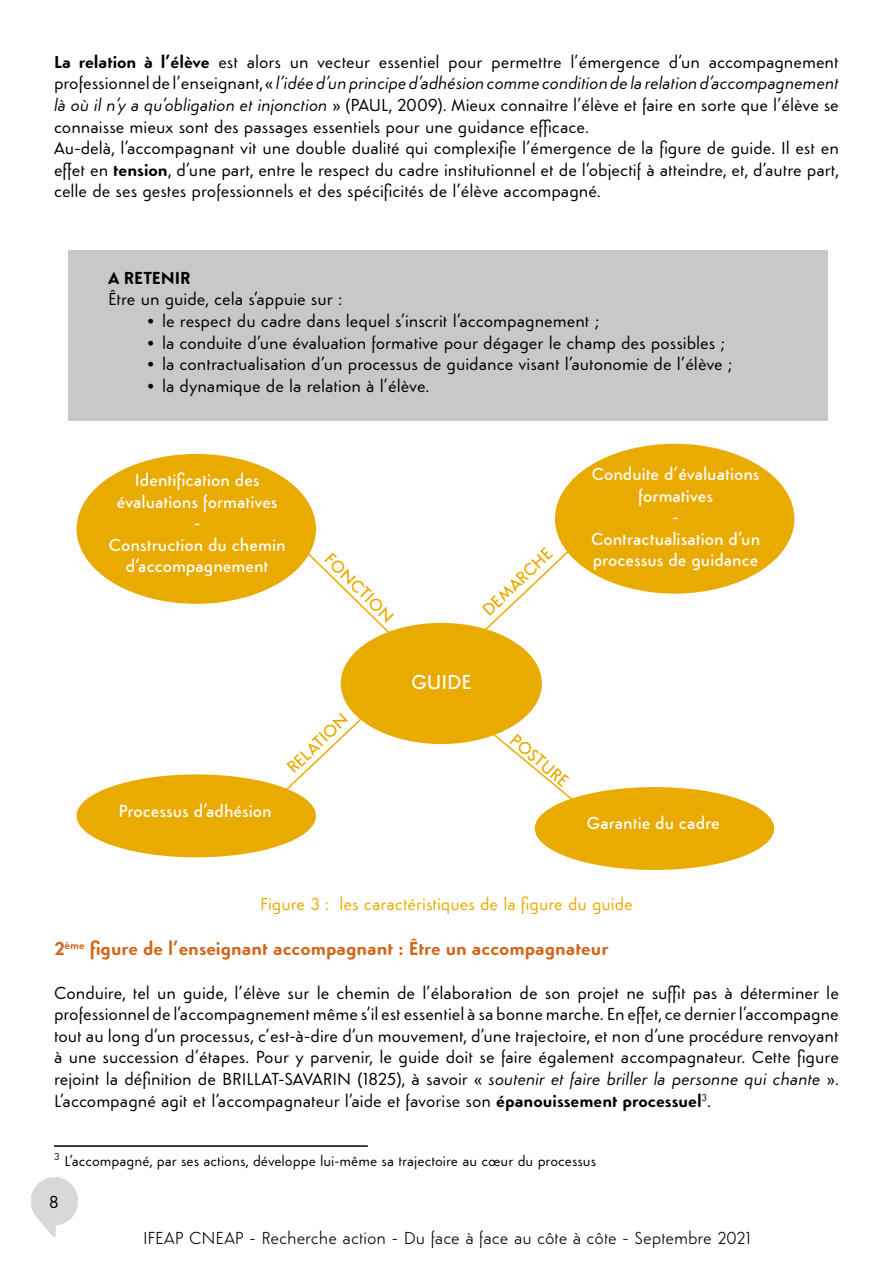
<style>
.page{position:relative;width:893px;height:1263px;background:#fff}
.page>*{position:absolute;margin:0;border:0;box-sizing:border-box;transform-origin:0 0}
.t1{font:500 21px "Simplo Soft";letter-spacing:-.005em;color:#fff}
.t2{font:700 19.5px "Simplo Soft";color:#d0681c}
.t3{font:18px/21.6px "Simplo Soft";color:#000}
.t4{font:500 18px/21.6px "Simplo Soft";color:#fff;text-align:center}
.t5{font:300 18px "Simplo Soft";letter-spacing:-.005em;color:#000}
.t6{font:18px "Simplo Soft";color:#eaab00}
.t7{font:500 18px "Simplo Soft";color:#eaab00}
.t8{font:700 18px "Simplo Soft";color:#000}
.t9{font:15px "Simplo Soft";color:#000}
.s1{font-weight:700}
.s2{font-style:italic}
</style>
<div class="page">
<img style="left:31px;top:1178px;width:47px;height:58px">
<div style="left:68px;top:251px;width:759px;height:170px;background:#c8c8c8"></div>
<div style="left:341px;top:623px;width:201px;height:121px;background:#eaab00;border-radius:50%"></div>
<svg style="left:306px;top:551px;width:87px;height:86px"></svg>
<svg style="left:287px;top:711px;width:82px;height:78px"></svg>
<svg style="left:481px;top:551px;width:87px;height:83px"></svg>
<svg style="left:484px;top:726px;width:91px;height:78px"></svg>
<div style="left:77px;top:454px;width:239px;height:150px;background:#eaab00;border-radius:50%"></div>
<div style="left:555px;top:444px;width:239px;height:150px;background:#eaab00;border-radius:50%"></div>
<div style="left:77px;top:774px;width:239px;height:83px;background:#eaab00;border-radius:50%"></div>
<div style="left:535px;top:787px;width:239px;height:83px;background:#eaab00;border-radius:50%"></div>
<hr style="left:54px;top:1145px;width:314px;height:2px;background:#000">
<p class="t3" style="left:54px;top:51px;width:786px"><span class="s1">La relation à l’élève</span> est alors un vecteur essentiel pour permettre l’émergence d’un accompagnement professionnel de l’enseignant, « <span class="s2">l’idée d’un principe d’adhésion comme condition de la relation d’accompagnement là où il n’y a qu’obligation et injonction</span> » (PAUL, 2009). Mieux connaitre l’élève et faire en sorte que l’élève se connaisse mieux sont des passages essentiels pour une guidance efficace.<br>Au-delà, l’accompagnant vit une double dualité qui complexifie l’émergence de la figure de guide. Il est en effet en <span class="s1">tension</span>, d’une part, entre le respect du cadre institutionnel et de l’objectif à atteindre, et, d’autre part, celle de ses gestes professionnels et des spécificités de l’élève accompagné.</p>
<p class="t8" style="left:108px;top:267px;width:84px">A RETENIR</p>
<p class="t3" style="left:108px;top:288px;width:236px">Être un guide, cela s’appuie sur :</p>
<p class="t3" style="left:148px;top:310px;width:453px">• le respect du cadre dans lequel s’inscrit l’accompagnement ;</p>
<p class="t3" style="left:148px;top:332px;width:579px">• la conduite d’une évaluation formative pour dégager le champ des possibles ;</p>
<p class="t3" style="left:148px;top:353px;width:587px">• la contractualisation d’un processus de guidance visant l’autonomie de l’élève ;</p>
<p class="t3" style="left:148px;top:375px;width:283px">• la dynamique de la relation à l’élève.</p>
<p class="t4" style="left:109px;top:469px;width:178px">Identification des évaluations formatives<br>-<br>Construction du chemin d’accompagnement</p>
<p class="t4" style="left:591px;top:463px;width:171px">Conduite d’évaluations formatives<br>-<br>Contractualisation d’un processus de guidance</p>
<p class="t7" style="left:335px;top:548px;width:92px;rotate:45deg">FONCTION</p>
<p class="t7" style="left:478px;top:605px;width:92px;rotate:-44deg">DEMARCHE</p>
<p class="t4" style="left:119px;top:800px;width:155px">Processus d’adhésion</p>
<p class="t7" style="left:282px;top:762px;width:79px;rotate:-44deg">RELATION</p>
<p class="t1" style="left:411px;top:670px;width:62px">GUIDE</p>
<p class="t7" style="left:519px;top:729px;width:73px;rotate:40deg">POSTURE</p>
<p class="t4" style="left:587px;top:812px;width:134px">Garantie du cadre</p>
<p class="t6" style="left:260px;top:894px;width:374px">Figure 3 : les caractéristiques de la figure du guide</p>
<p class="t2" style="left:54px;top:937px;width:556px">2<sup>ème</sup> figure de l’enseignant accompagnant : Être un accompagnateur</p>
<p class="t3" style="left:54px;top:981px;width:786px;text-align:justify">Conduire, tel un guide, l’élève sur le chemin de l’élaboration de son projet ne suffit pas à déterminer le professionnel de l’accompagnement même s’il est essentiel à sa bonne marche. En effet, ce dernier l’accompagne tout au long d’un processus, c’est-à-dire d’un mouvement, d’une trajectoire, et non d’une procédure renvoyant à une succession d’étapes. Pour y parvenir, le guide doit se faire également accompagnateur. Cette figure rejoint la définition de BRILLAT-SAVARIN (1825), à savoir « <span class="s2">soutenir et faire briller la personne qui chante</span> ».<br>L’accompagné agit et l’accompagnateur l’aide et favorise son <span class="s1">épanouissement processuel</span><sup>3</sup>.</p>
<p class="t9" style="left:54px;top:1152px;width:544px"><sup>3</sup> L’accompagné, par ses actions, développe lui-même sa trajectoire au cœur du processus</p>
<p class="t3" style="left:49px;top:1191px;width:11px">8</p>
<p class="t5" style="left:143px;top:1227px;width:610px">IFEAP CNEAP - Recherche action - Du face à face au côte à côte - Septembre 2021</p>
</div>
